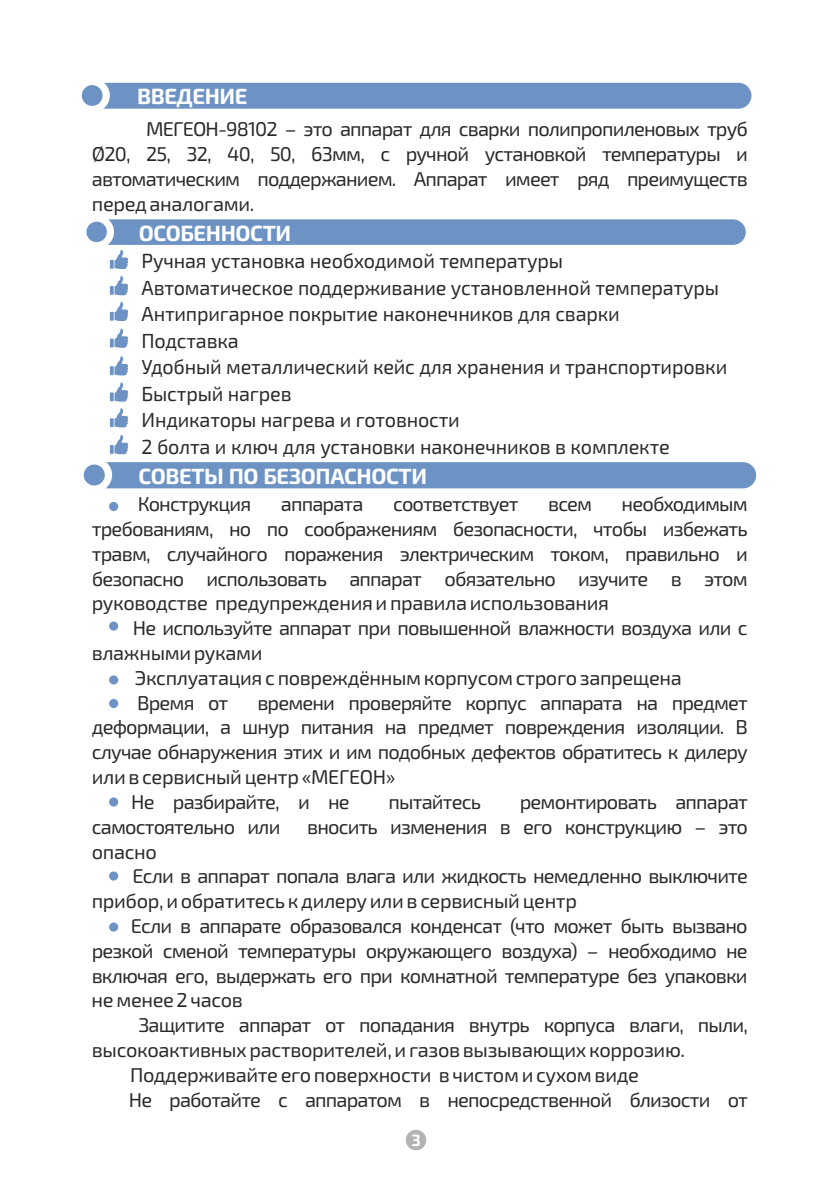
<style>
.page{position:relative;width:840px;height:1191px;background:#fff}
.page>*{position:absolute;margin:0;border:0;box-sizing:border-box;transform-origin:0 0}
.t1{font:700 22px "Exo 2.0";letter-spacing:-.02em;color:#fefefe}
.t2{font:20.4px/26.4px "Exo 2.0";letter-spacing:-.01em;color:#2b2a29}
.t3{font:20px/24.8px "Exo 2.0";letter-spacing:-.04em;color:#2b2a29;text-align:justify}
.t4{font:20px "Exo 2.0";letter-spacing:-.02em;color:#2b2a29}
.t5{font:700 16.4px "Exo 2.0";color:#fefefe}
</style>
<div class="page">
<div style="left:405px;top:1129px;width:21px;height:21px;background:#b2b3b3;border-radius:50%"></div>
<div style="left:82px;top:83px;width:669px;height:26px;background:#6d93c5"></div>
<svg style="left:86px;top:219px;width:659px;height:50px"></svg>
<svg style="left:110px;top:276px;width:18px;height:19px"></svg>
<svg style="left:110px;top:302px;width:18px;height:19px"></svg>
<svg style="left:110px;top:328px;width:18px;height:20px"></svg>
<svg style="left:110px;top:356px;width:18px;height:19px"></svg>
<svg style="left:110px;top:382px;width:18px;height:20px"></svg>
<svg style="left:110px;top:408px;width:18px;height:19px"></svg>
<svg style="left:110px;top:435px;width:18px;height:19px"></svg>
<div style="left:84px;top:462px;width:671px;height:26px;background:#6d93c5"></div>
<div style="left:109px;top:621px;width:9px;height:9px;background:#6d93c5;border-radius:50%"></div>
<div style="left:109px;top:502px;width:9px;height:9px;background:#6d93c5;border-radius:50%"></div>
<div style="left:109px;top:675px;width:9px;height:9px;background:#6d93c5;border-radius:50%"></div>
<div style="left:109px;top:699px;width:9px;height:9px;background:#6d93c5;border-radius:50%"></div>
<div style="left:109px;top:797px;width:9px;height:9px;background:#6d93c5;border-radius:50%"></div>
<div style="left:109px;top:871px;width:9px;height:9px;background:#6d93c5;border-radius:50%"></div>
<div style="left:109px;top:922px;width:9px;height:9px;background:#6d93c5;border-radius:50%"></div>
<p class="t1" style="left:137px;top:89px;width:112px">ВВЕДЕНИЕ</p>
<p class="t3" style="left:92px;top:119px;width:657px;text-indent:54px">МЕГЕОН-98102 – это аппарат для сварки полипропиленовых труб Ø20, 25, 32, 40, 50, 63мм, с ручной установкой температуры и автоматическим поддержанием. Аппарат имеет ряд преимуществ перед аналогами.</p>
<p class="t1" style="left:139px;top:226px;width:154px">ОСОБЕННОСТИ</p>
<p class="t2" style="left:141px;top:250px;width:587px">Ручная установка необходимой температуры<br>Автоматическое поддерживание установленной температуры Антипригарное покрытие наконечников для сварки<br>Подставка<br>Удобный металлический кейс для хранения и транспортировки Быстрый нагрев<br>Индикаторы нагрева и готовности<br>2 болта и ключ для установки наконечников в комплекте</p>
<p class="t1" style="left:138px;top:468px;width:290px">СОВЕТЫ ПО БЕЗОПАСНОСТИ</p>
<p class="t3" style="left:92px;top:493px;width:657px;text-indent:529px">необходимым требованиям, но по соображениям безопасности, чтобы избежать травм, случайного поражения электрическим током, правильно и безопасно использовать аппарат обязательно изучите в этом руководстве предупреждения и правила использования</p>
<p class="t3" style="left:92px;top:618px;width:657px;text-indent:41px">Не используйте аппарат при повышенной влажности воздуха или с влажными руками</p>
<p class="t3" style="left:138px;top:493px;width:115px">Конструкция</p>
<p class="t3" style="left:281px;top:493px;width:84px">аппарата</p>
<p class="t3" style="left:393px;top:493px;width:127px">соответствует</p>
<p class="t3" style="left:547px;top:493px;width:45px">всем</p>
<p class="t4" style="left:135px;top:671px;width:548px">Эксплуатация с повреждённым корпусом строго запрещена</p>
<p class="t3" style="left:92px;top:692px;width:657px;text-indent:165px">времени проверяйте корпус аппарата на предмет деформации, а шнур питания на предмет повреждения изоляции. В случае обнаружения этих и им подобных дефектов обратитесь к дилеру или в сервисный центр «МЕГЕОН»</p>
<p class="t3" style="left:137px;top:692px;width:92px">Время от</p>
<p class="t3" style="left:131px;top:791px;width:220px">Не разбирайте, и не</p>
<p class="t3" style="left:388px;top:791px;width:94px">пытайтесь</p>
<p class="t3" style="left:519px;top:791px;width:229px">ремонтировать аппарат</p>
<p class="t3" style="left:92px;top:816px;width:190px">самостоятельно или</p>
<p class="t3" style="left:307px;top:816px;width:442px">вносить изменения в его конструкцию – это</p>
<p class="t3" style="left:92px;top:841px;width:66px">опасно</p>
<p class="t3" style="left:92px;top:866px;width:657px;text-indent:41px">Если в аппарат попала влага или жидкость немедленно выключите прибор, и обратитесь к дилеру или в сервисный центр</p>
<p class="t3" style="left:92px;top:915px;width:657px;text-indent:39px">Если в аппарате образовался конденсат (что может быть вызвано резкой сменой температуры окружающего воздуха) – необходимо не включая его, выдержать его при комнатной температуре без упаковки не менее 2 часов</p>
<p class="t3" style="left:92px;top:1015px;width:657px;text-indent:46px">Защитите аппарат от попадания внутрь корпуса влаги, пыли, высокоактивных растворителей, и газов вызывающих коррозию.</p>
<p class="t3" style="left:129px;top:1089px;width:620px">Не работайте с аппаратом в непосредственной близости от</p>
<p class="t4" style="left:130px;top:1068px;width:510px">Поддерживайте его поверхности в чистом и сухом виде</p>
<p class="t5" style="left:411px;top:1134px;width:11px">3</p>
</div>
